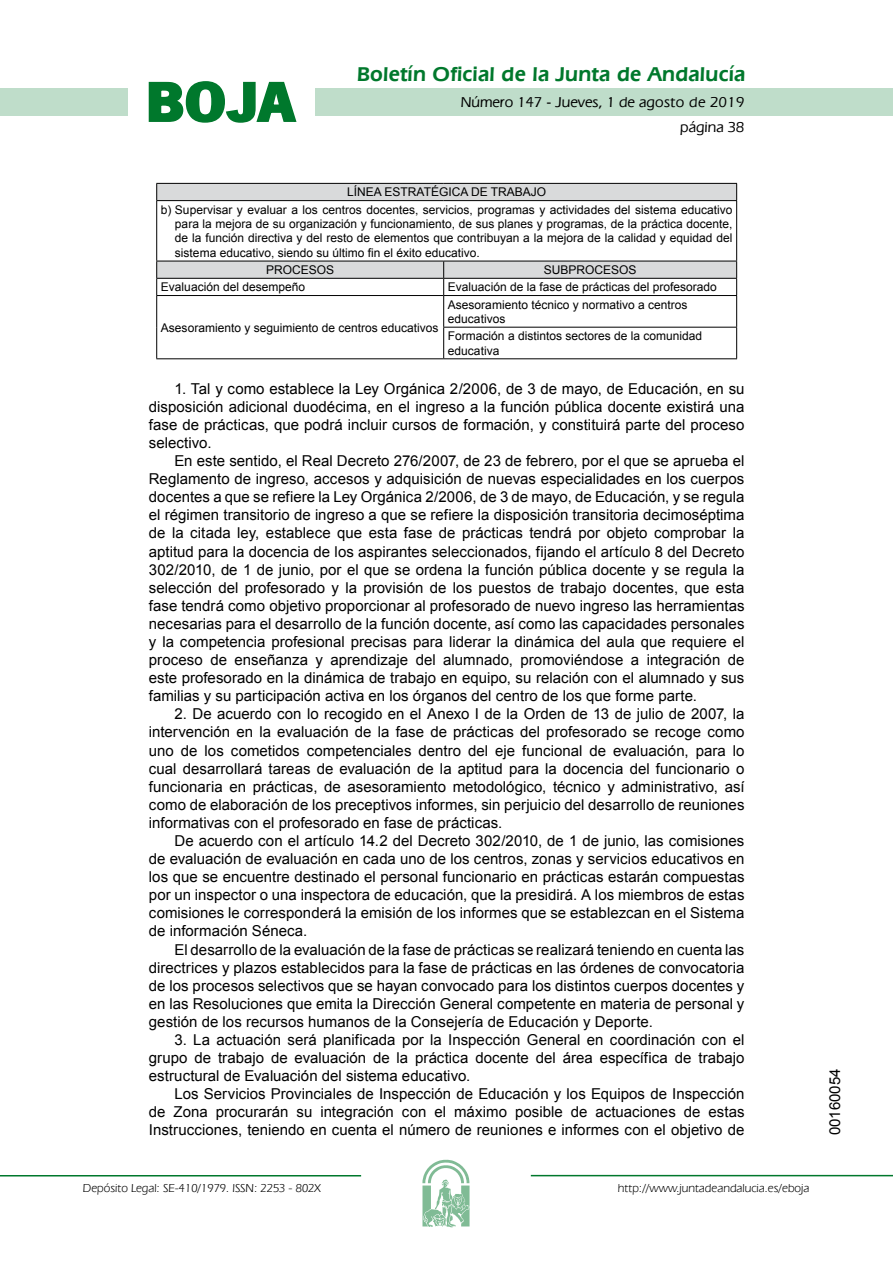
<style>
.page{position:relative;width:893px;height:1263px;background:#fff}
.page>*{position:absolute;margin:0;border:0;box-sizing:border-box;transform-origin:0 0}
.t1{font:700 57.75px "News Got T";color:#00782c;scale:1.14 1}
.t2{font:600 21px "Eras IT Cby BT";letter-spacing:.01em;color:#00782c}
.t3{font:15px/18.1px "Arial";color:#000;text-align:justify}
.t4{font:500 15px/24.5px "Eras IT Cby BT";color:#000;text-align:right}
.t5{font:12px/14.4px "Arial";color:#000}
.t6{font:12px "Eras IT Cby BT";color:#000}
</style>
<div class="page">
<div style="left:315px;top:88px;width:577px;height:28px;background:#bfddca"></div>
<div style="left:0;top:88px;width:128px;height:28px;background:#bfddca"></div>
<hr style="left:0;top:1175px;width:361px;height:2px;background:#00782c">
<svg style="left:422px;top:1159px;width:47px;height:68px"></svg>
<hr style="left:531px;top:1175px;width:361px;height:1px;background:#00782c">
<svg style="left:148px;top:81px;width:149px;height:42px"></svg>
<svg style="left:157px;top:184px;width:579px;height:94px"></svg>
<hr style="left:156px;top:183px;width:287px;height:1px;background:#000">
<svg style="left:156px;top:184px;width:1px;height:16px"></svg>
<hr style="left:443px;top:183px;width:294px;height:1px;background:#000">
<svg style="left:736px;top:184px;width:1px;height:16px"></svg>
<hr style="left:156px;top:200px;width:287px;height:1px;background:#000">
<hr style="left:156px;top:201px;width:1px;height:60px;background:#000">
<hr style="left:443px;top:200px;width:294px;height:1px;background:#000">
<hr style="left:736px;top:201px;width:1px;height:60px;background:#000">
<hr style="left:156px;top:261px;width:287px;height:1px;background:#000">
<hr style="left:443px;top:261px;width:294px;height:1px;background:#000">
<hr style="left:156px;top:278px;width:287px;height:1px;background:#000">
<svg style="left:156px;top:261px;width:1px;height:34px"></svg>
<hr style="left:443px;top:278px;width:294px;height:1px;background:#000">
<svg style="left:443px;top:261px;width:1px;height:34px"></svg>
<svg style="left:736px;top:261px;width:1px;height:34px"></svg>
<hr style="left:156px;top:295px;width:287px;height:1px;background:#000">
<hr style="left:156px;top:296px;width:1px;height:31px;background:#000">
<hr style="left:443px;top:295px;width:294px;height:1px;background:#000">
<hr style="left:443px;top:296px;width:1px;height:31px;background:#000">
<hr style="left:736px;top:296px;width:1px;height:31px;background:#000">
<hr style="left:156px;top:327px;width:1px;height:31px;background:#000">
<hr style="left:443px;top:327px;width:294px;height:1px;background:#000">
<hr style="left:443px;top:328px;width:1px;height:30px;background:#000">
<hr style="left:736px;top:328px;width:1px;height:30px;background:#000">
<hr style="left:156px;top:358px;width:287px;height:1px;background:#000">
<hr style="left:443px;top:358px;width:294px;height:1px;background:#000">
<h1 class="t1" style="left:145px;top:68px;width:133px">BOJA</h1>
<h2 class="t2" style="left:357px;top:62px;width:390px">Boletín Oficial de la Junta de Andalucía</h2>
<p class="t4" style="left:461px;top:90px;width:285px">Número 147 - Jueves, 1 de agosto de 2019 página 38</p>
<p class="t5" style="left:161px;top:184px;width:573px;line-height:17.2px;text-align:center">LÍNEA ESTRATÉGICA DE TRABAJO<br>b) Supervisar y evaluar a los centros docentes, servicios, programas y actividades del sistema educativo</p>
<p class="t5" style="left:175px;top:217px;width:559px;text-align:justify">para la mejora de su organización y funcionamiento, de sus planes y programas, de la práctica docente, de la función directiva y del resto de elementos que contribuyan a la mejora de la calidad y equidad del sistema educativo, siendo su último fin el éxito educativo.</p>
<p class="t5" style="left:266px;top:263px;width:70px">PROCESOS</p>
<p class="t5" style="left:544px;top:263px;width:94px">SUBPROCESOS</p>
<p class="t5" style="left:161px;top:280px;width:146px">Evaluación del desempeño</p>
<p class="t5" style="left:448px;top:280px;width:270px">Evaluación de la fase de prácticas del profesorado</p>
<p class="t5" style="left:161px;top:320px;width:279px">Asesoramiento y seguimiento de centros educativos</p>
<p class="t5" style="left:448px;top:297px;width:241px">Asesoramiento técnico y normativo a centros educativos</p>
<p class="t5" style="left:448px;top:329px;width:256px">Formación a distintos sectores de la comunidad educativa</p>
<p class="t3" style="left:149px;top:380px;width:597px;text-indent:26px">1. Tal y como establece la Ley Orgánica 2/2006, de 3 de mayo, de Educación, en su disposición adicional duodécima, en el ingreso a la función pública docente existirá una fase de prácticas, que podrá incluir cursos de formación, y constituirá parte del proceso selectivo.</p>
<p class="t3" style="left:149px;top:452px;width:597px;text-indent:26px">En este sentido, el Real Decreto 276/2007, de 23 de febrero, por el que se aprueba el Reglamento de ingreso, accesos y adquisición de nuevas especialidades en los cuerpos docentes a que se refiere la Ley Orgánica 2/2006, de 3 de mayo, de Educación, y se regula el régimen transitorio de ingreso a que se refiere la disposición transitoria decimoséptima de la citada ley, establece que esta fase de prácticas tendrá por objeto comprobar la aptitud para la docencia de los aspirantes seleccionados, fijando el artículo 8 del Decreto 302/2010, de 1 de junio, por el que se ordena la función pública docente y se regula la selección del profesorado y la provisión de los puestos de trabajo docentes, que esta fase tendrá como objetivo proporcionar al profesorado de nuevo ingreso las herramientas necesarias para el desarrollo de la función docente, así como las capacidades personales y la competencia profesional precisas para liderar la dinámica del aula que requiere el proceso de enseñanza y aprendizaje del alumnado, promoviéndose a integración de este profesorado en la dinámica de trabajo en equipo, su relación con el alumnado y sus familias y su participación activa en los órganos del centro de los que forme parte.</p>
<p class="t3" style="left:149px;top:705px;width:597px;text-indent:26px">2. De acuerdo con lo recogido en el Anexo I de la Orden de 13 de julio de 2007, la intervención en la evaluación de la fase de prácticas del profesorado se recoge como uno de los cometidos competenciales dentro del eje funcional de evaluación, para lo cual desarrollará tareas de evaluación de la aptitud para la docencia del funcionario o funcionaria en prácticas, de asesoramiento metodológico, técnico y administrativo, así como de elaboración de los preceptivos informes, sin perjuicio del desarrollo de reuniones informativas con el profesorado en fase de prácticas.</p>
<p class="t3" style="left:149px;top:832px;width:597px;text-indent:26px">De acuerdo con el artículo 14.2 del Decreto 302/2010, de 1 de junio, las comisiones de evaluación de evaluación en cada uno de los centros, zonas y servicios educativos en los que se encuentre destinado el personal funcionario en prácticas estarán compuestas por un inspector o una inspectora de educación, que la presidirá. A los miembros de estas comisiones le corresponderá la emisión de los informes que se establezcan en el Sistema de información Séneca.</p>
<p class="t3" style="left:149px;top:940px;width:597px;text-indent:26px">El desarrollo de la evaluación de la fase de prácticas se realizará teniendo en cuenta las directrices y plazos establecidos para la fase de prácticas en las órdenes de convocatoria de los procesos selectivos que se hayan convocado para los distintos cuerpos docentes y en las Resoluciones que emita la Dirección General competente en materia de personal y gestión de los recursos humanos de la Consejería de Educación y Deporte.</p>
<p class="t3" style="left:149px;top:1031px;width:597px;text-indent:26px">3. La actuación será planificada por la Inspección General en coordinación con el grupo de trabajo de evaluación de la práctica docente del área específica de trabajo estructural de Evaluación del sistema educativo.</p>
<p class="t3" style="left:149px;top:1085px;width:597px;text-indent:26px">Los Servicios Provinciales de Inspección de Educación y los Equipos de Inspección de Zona procurarán su integración con el máximo posible de actuaciones de estas Instrucciones, teniendo en cuenta el número de reuniones e informes con el objetivo de</p>
<p class="t6" style="left:83px;top:1181px;width:239px">Depósito Legal: SE-410/1979. ISSN: 2253 - 802X</p>
<p class="t6" style="left:618px;top:1181px;width:193px">http://www.juntadeandalucia.es/eboja</p>
<p class="t3" style="left:826px;top:1135px;width:68px;rotate:-90deg">00160054</p>
</div>
